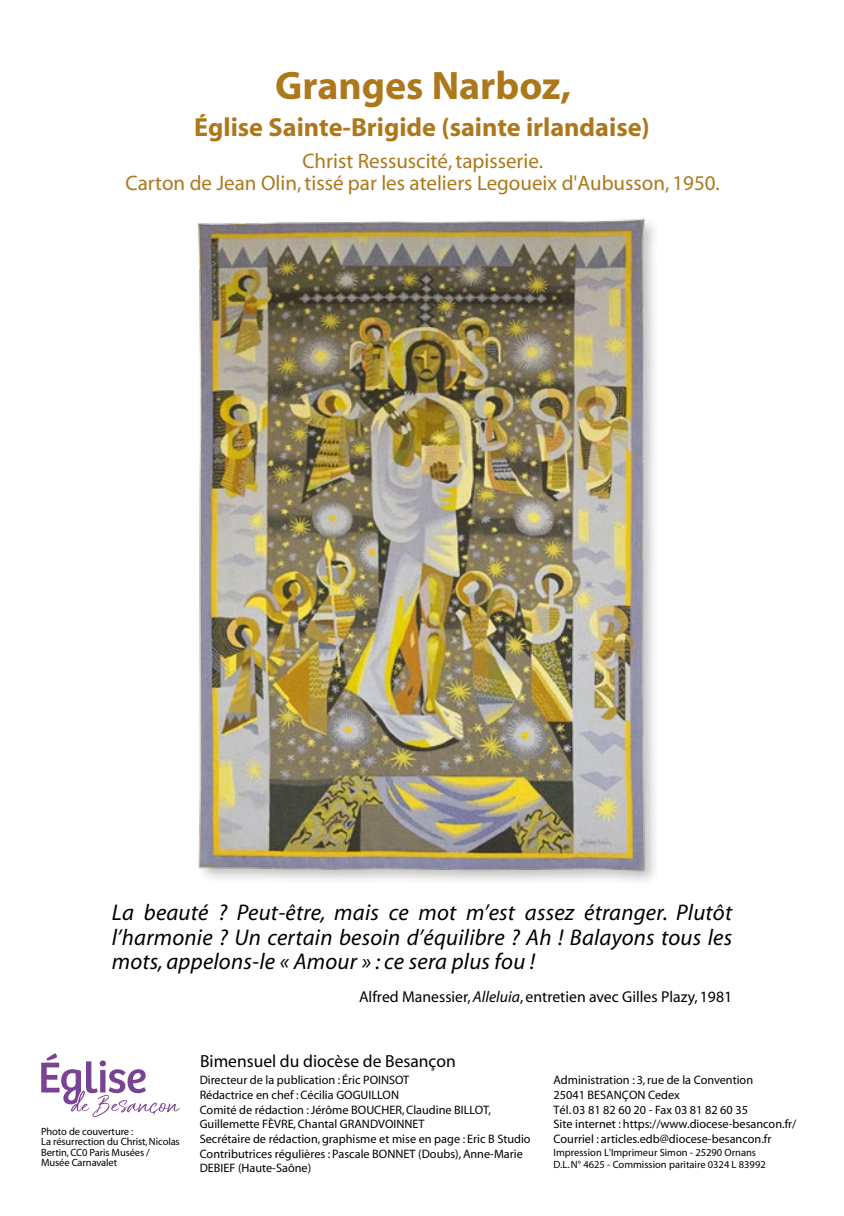
<style>
.page{position:relative;width:844px;height:1216px;background:#fff}
.page>*{position:absolute;margin:0;border:0;box-sizing:border-box;transform-origin:0 0}
.t1{font:700 39.9px "Myriad";color:#ad781b}
.t2{font:700 26.25px "Myriad";color:#ad781b}
.t3{font:italic 22.75px/24.5px "Myriad";letter-spacing:.01em;color:#000;text-align:justify}
.t4{font:21px/21.7px "Myriad";color:#ad781b;text-align:center}
.t5{font:17.5px "Myriad";color:#000}
.t6{font:15.75px "Myriad";color:#000}
.t7{font:12.25px/14.7px "Myriad";color:#000}
.t8{font:10.5px/10.5px "Myriad";letter-spacing:-.005em;color:#000}
.s1{font-style:italic}
</style>
<div class="page">
<img style="left:197px;top:218px;width:458px;height:663px">
<svg style="left:41px;top:1053px;width:139px;height:63px"></svg>
<h1 class="t1" style="left:275px;top:65px;width:297px">Granges Narboz,</h1>
<h2 class="t2" style="left:194px;top:114px;width:457px">Église Sainte-Brigide (sainte irlandaise)</h2>
<h3 class="t4" style="left:126px;top:151px;width:595px">Christ Ressuscité, tapisserie.<br>Carton de Jean Olin, tissé par les ateliers Legoueix d'Aubusson, 1950.</h3>
<h3 class="t3" style="left:112px;top:901px;width:621px">La beauté ? Peut-être, mais ce mot m’est assez étranger. Plutôt l’harmonie ? Un certain besoin d’équilibre ? Ah ! Balayons tous les mots, appelons-le « Amour » : ce sera plus fou !</h3>
<p class="t6" style="left:359px;top:988px;width:374px">Alfred Manessier, <span class="s1">Alleluia</span>, entretien avec Gilles Plazy, 1981</p>
<p class="t8" style="left:41px;top:1126px;width:140px">Photo de couverture :<br>La résurrection du Christ, Nicolas<br>Bertin, CC0 Paris Musées /<br>Musée Carnavalet</p>
<h3 class="t5" style="left:200px;top:1051px;width:257px">Bimensuel du diocèse de Besançon</h3>
<p class="t7" style="left:200px;top:1073px;width:332px">Directeur de la publication : Éric POINSOT<br>Rédactrice en chef : Cécilia GOGUILLON<br>Comité de rédaction : Jérôme BOUCHER, Claudine BILLOT, Guillemette FÈVRE, Chantal GRANDVOINNET<br>Secrétaire de rédaction, graphisme et mise en page : Eric B Studio Contributrices régulières : Pascale BONNET (Doubs), Anne-Marie DEBIEF (Haute-Saône)</p>
<p class="t7" style="left:553px;top:1073px;width:244px">Administration : 3, rue de la Convention<br>25041 BESANÇON Cedex<br>Tél. 03 81 82 60 20 - Fax 03 81 82 60 35<br>Site internet : https://www.diocese-besancon.fr/ Courriel : articles.edb@diocese-besancon.fr</p>
<p class="t8" style="left:553px;top:1146px;width:214px;line-height:12.6px">Impression L'Imprimeur Simon - 25290 Ornans<br>D.L. N° 4625 - Commission paritaire 0324 L 83992</p>
</div>
